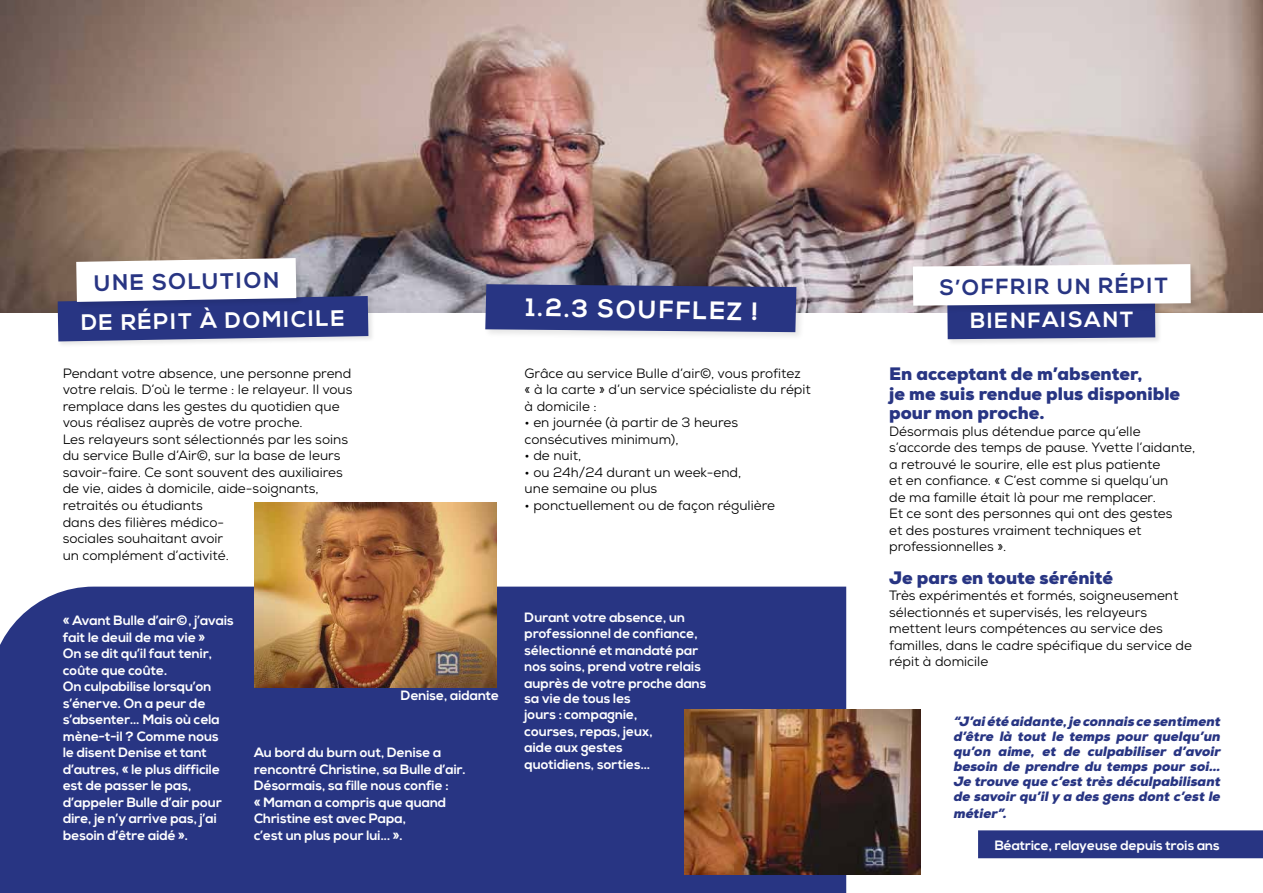
<style>
.page{position:relative;width:1263px;height:893px;background:#fff}
.page>*{position:absolute;margin:0;border:0;box-sizing:border-box;transform-origin:0 0}
.t1{font:700 25.2px "Nexa";color:#fff}
.t2{font:700 22.35px "Nexa";color:#fff}
.t3{font:700 22.35px "Nexa";color:#283583}
.t4{font:700 21.9px "Nexa";color:#283583}
.t5{font:700 21.9px "Nexa";color:#fff}
.t6{font:900 18px/19.5px "Nexa";color:#283583}
.t7{font:13.5px/16.5px "Nexa";color:#000}
.t8{font:700 13.5px/16.5px "Nexa";color:#fff}
.t9{font:italic 900 13.5px/15px "Nexa";color:#283583;text-align:justify}
</style>
<div class="page">
<img style="left:0;top:0;width:1263px;height:312px">
<div style="left:0;top:587px;width:846px;height:306px;background:#283583"></div>
<div style="left:978px;top:830px;width:285px;height:28px;background:#283583"></div>
<img style="left:254px;top:502px;width:243px;height:186px">
<img style="left:685px;top:710px;width:236px;height:164px">
<div style="left:483px;top:282px;width:322px;height:59px;background:#000;opacity:.1"></div>
<svg style="left:485px;top:284px;width:311px;height:48px;background:#303c85"></svg>
<div style="left:56px;top:295px;width:319px;height:53px;background:#000;opacity:.1"></div>
<div style="left:946px;top:297px;width:216px;height:49px;background:#f4f4f4"></div>
<svg style="left:58px;top:258px;width:310px;height:83px"></svg>
<div style="left:912px;top:263px;width:286px;height:50px;background:#000;opacity:.1"></div>
<svg style="left:913px;top:264px;width:278px;height:75px"></svg>
<h2 class="t3" style="left:94px;top:270px;width:187px;rotate:-1deg">UNE SOLUTION</h2>
<h3 class="t4" style="left:939px;top:275px;width:230px;rotate:-1deg">S’OFFRIR UN RÉPIT</h3>
<h2 class="t2" style="left:81px;top:310px;width:265px;rotate:-1deg">DE RÉPIT À DOMICILE</h2>
<p class="t7" style="left:63px;top:365px;width:291px">Pendant votre absence, une personne prend votre relais. D’où le terme : le relayeur. Il vous remplace dans les gestes du quotidien que vous réalisez auprès de votre proche.<br>Les relayeurs sont sélectionnés par les soins du service Bulle d’Air©, sur la base de leurs savoir-faire. Ce sont souvent des auxiliaires de vie, aides à domicile, aide-soignants,</p>
<p class="t7" style="left:63px;top:497px;width:168px">retraités ou étudiants dans des filières médico&shy;sociales souhaitant avoir un complément d’activité.</p>
<p class="t8" style="left:63px;top:613px;width:172px">« Avant Bulle d’air©, j’avais fait le deuil de ma vie »<br>On se dit qu’il faut tenir, coûte que coûte.<br>On culpabilise lorsqu’on s’énerve. On a peur de s’absenter… Mais où cela mène-t-il ? Comme nous<br>le disent Denise et tant d’autres, « le plus difficile est de passer le pas, d’appeler Bulle d’air pour dire, je n’y arrive pas, j’ai besoin d’être aidé ».</p>
<p class="t8" style="left:401px;top:687px;width:100px">Denise, aidante</p>
<p class="t8" style="left:254px;top:745px;width:213px">Au bord du burn out, Denise a rencontré Christine, sa Bulle d’air.<br>Désormais, sa fille nous confie :<br>« Maman a compris que quand<br>Christine est avec Papa,<br>c’est un plus pour lui... ».</p>
<h1 class="t1" style="left:526px;top:293px;width:234px;rotate:1deg">1.2.3 SOUFFLEZ !</h1>
<p class="t7" style="left:525px;top:365px;width:288px">Grâce au service Bulle d’air©, vous profitez<br>« à la carte » d’un service spécialiste du répit à domicile :</p>
<p class="t7" style="left:525px;top:414px;width:215px">• en journée (à partir de 3 heures consécutives minimum),</p>
<p class="t7" style="left:525px;top:447px;width:58px">• de nuit,</p>
<p class="t7" style="left:525px;top:464px;width:218px">• ou 24h/24 durant un week-end, une semaine ou plus</p>
<p class="t7" style="left:525px;top:497px;width:252px">• ponctuellement ou de façon régulière</p>
<p class="t8" style="left:525px;top:609px;width:183px">Durant votre absence, un professionnel de confiance, sélectionné et mandaté par nos soins, prend votre relais auprès de votre proche dans</p>
<p class="t8" style="left:525px;top:690px;width:130px">sa vie de tous les jours : compagnie, courses, repas, jeux, aide aux gestes quotidiens, sorties…</p>
<h3 class="t5" style="left:970px;top:308px;width:165px;rotate:-1deg">BIENFAISANT</h3>
<h3 class="t6" style="left:889px;top:364px;width:292px">En acceptant de m’absenter,<br>je me suis rendue plus disponible pour mon proche.</h3>
<p class="t7" style="left:889px;top:423px;width:308px">Désormais plus détendue parce qu’elle s’accorde des temps de pause. Yvette l’aidante, a retrouvé le sourire, elle est plus patiente<br>et en confiance. « C’est comme si quelqu’un<br>de ma famille était là pour me remplacer.<br>Et ce sont des personnes qui ont des gestes<br>et des postures vraiment techniques et professionnelles ».</p>
<h3 class="t6" style="left:889px;top:568px;width:225px">Je pars en toute sérénité</h3>
<p class="t7" style="left:889px;top:587px;width:304px">Très expérimentés et formés, soigneusement sélectionnés et supervisés, les relayeurs mettent leurs compétences au service des familles, dans le cadre spécifique du service de répit à domicile</p>
<p class="t9" style="left:953px;top:714px;width:272px">“J’aiété aidante,je connais ce sentiment d’être là tout le temps pour quelqu’un qu’on aime, et de culpabiliser d’avoir besoin de prendre du temps pour soi… Je trouve que c’est très déculpabilisant de savoirqu’ily a des gens dont c’est le</p>
<p class="t9" style="left:953px;top:805px;width:58px">métier”.</p>
<p class="t8" style="left:995px;top:838px;width:227px">Béatrice, relayeuse depuis trois ans</p>
</div>
